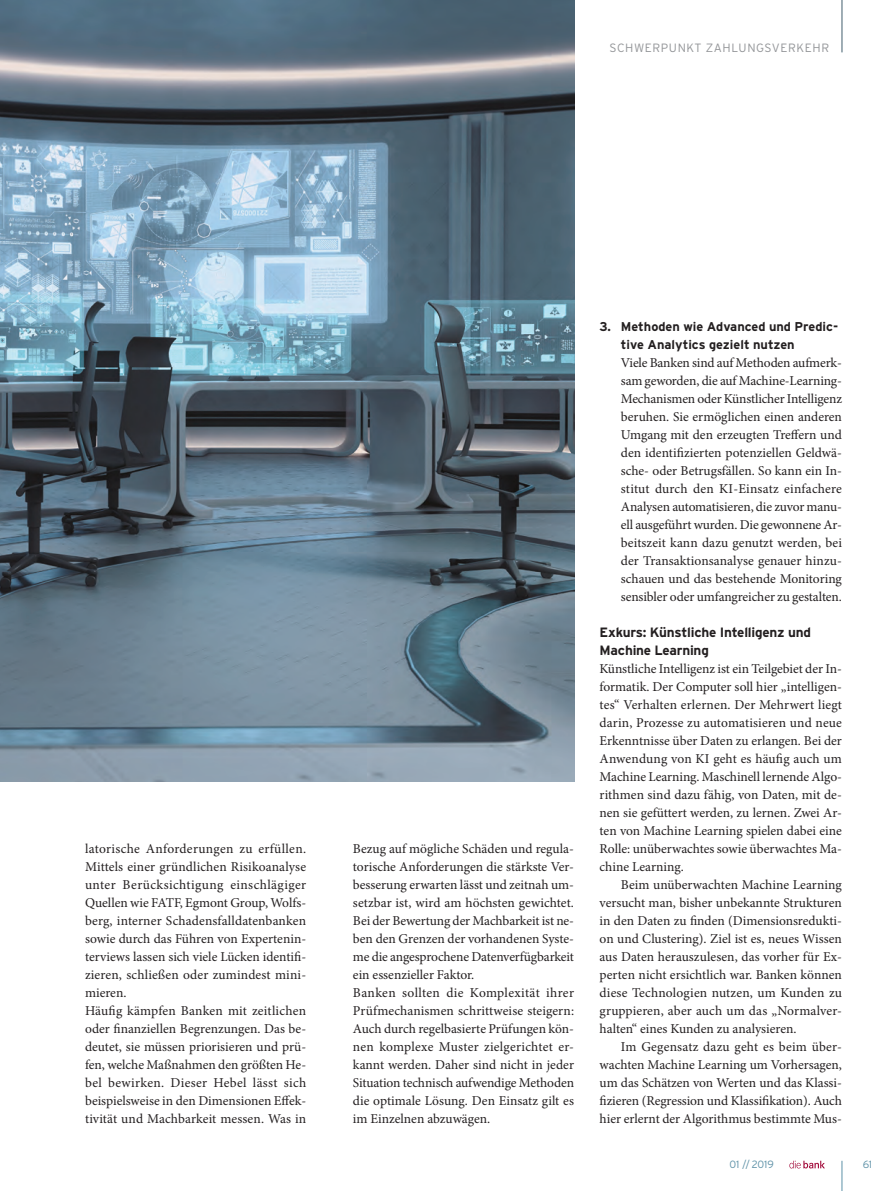
<style>
.page{position:relative;width:893px;height:1191px;background:#fff}
.page>*{position:absolute;margin:0;border:0;box-sizing:border-box;transform-origin:0 0}
.t1{font:13.5px/18px "Minion Pro";color:#231f20}
.t2{font:700 13.5px/18px "Interstate";letter-spacing:-.015em;color:#231f20}
.t3{font:700 12.75px/18px "Interstate";color:#231f20}
.t4{font:300 12px "Interstate";letter-spacing:.05em;color:#939598}
.t5{font:300 10.5px "Interstate";color:#5d91a7}
</style>
<div class="page">
<hr style="left:842px;top:1160px;width:1px;height:31px;background:#5d91a7">
<svg style="left:789px;top:1160px;width:36px;height:8px"></svg>
<img style="left:0;top:0;width:574px;height:781px">
<hr style="left:842px;top:0;width:1px;height:52px;background:#939598">
<p class="t4" style="left:609px;top:41px;width:221px">SCHWERPUNKT ZAHLUNGSVERKEHR</p>
<p class="t1" style="left:85px;top:840px;width:223px">latorische Anforderungen zu erfüllen.<br>Mittels einer gründlichen Risikoanalyse unter Berücksichtigung einschlägiger Quellen wie FATF, Egmont Group, Wolfs&shy;berg, interner Schadensfalldatenbanken sowie durch das Führen von Expertenin&shy;terviews lassen sich viele Lücken identifi&shy;zieren, schließen oder zumindest mini&shy;mieren.<br>Häufig kämpfen Banken mit zeitlichen oder finanziellen Begrenzungen. Das be&shy;deutet, sie müssen priorisieren und prü&shy;fen, welche Maßnahmen den größten He&shy;bel bewirken. Dieser Hebel lässt sich beispielsweise in den Dimensionen Effek&shy;tivität und Machbarkeit messen. Was in</p>
<p class="t1" style="left:353px;top:840px;width:223px">Bezug auf mögliche Schäden und regula&shy;torische Anforderungen die stärkste Ver&shy;besserung erwarten lässt und zeitnah um&shy;setzbar ist, wird am höchsten gewichtet.<br>Bei der Bewertung der Machbarkeit ist ne&shy;ben den Grenzen der vorhandenen Syste&shy;me die angesprochene Datenverfügbarkeit ein essenzieller Faktor.<br>Banken sollten die Komplexität ihrer Prüfmechanismen schrittweise steigern:<br>Auch durch regelbasierte Prüfungen kön&shy;nen komplexe Muster zielgerichtet er&shy;kannt werden. Daher sind nicht in jeder Situation technisch aufwendige Methoden die optimale Lösung. Den Einsatz gilt es im Einzelnen abzuwägen.</p>
<p class="t3" style="left:621px;top:317px;width:219px;text-indent:-21px">3. Methoden wie Advanced und Predic&shy;tive Analytics gezielt nutzen</p>
<p class="t1" style="left:621px;top:354px;width:223px">Viele Banken sind auf Methoden aufmerk&shy;sam geworden, die auf Machine-Learning-Mechanismen oder Künstlicher Intelligenz beruhen. Sie ermöglichen einen anderen Umgang mit den erzeugten Treffern und den identifizierten potenziellen Geldwä&shy;sche- oder Betrugsfällen. So kann ein In&shy;stitut durch den KI-Einsatz einfachere Analysen automatisieren, die zuvor manu&shy;ell ausgeführt wurden. Die gewonnene Ar&shy;beitszeit kann dazu genutzt werden, bei der Transaktionsanalyse genauer hinzu&shy;schauen und das bestehende Monitoring sensibler oder umfangreicher zu gestalten.</p>
<p class="t2" style="left:600px;top:623px;width:213px">Exkurs: Künstliche Intelligenz und<br>Machine Learning</p>
<p class="t1" style="left:600px;top:660px;width:244px;text-align:justify">Künstliche Intelligenz ist ein Teilgebiet der In&shy;formatik. Der Computer soll hier „intelligen&shy;tes“ Verhalten erlernen. Der Mehrwert liegt darin, Prozesse zu automatisieren und neue Erkenntnisse über Daten zu erlangen. Bei der Anwendung von KI geht es häufig auch um Machine Learning. Maschinell lernende Algo&shy;rithmen sind dazu fähig, von Daten, mit de&shy;nen sie gefüttert werden, zu lernen. Zwei Ar&shy;ten von Machine Learning spielen dabei eine Rolle: unüberwachtes sowie überwachtes Ma&shy;chine Learning.</p>
<p class="t1" style="left:600px;top:875px;width:244px;text-align:justify;text-indent:21px">Beim unüberwachten Machine Learning versucht man, bisher unbekannte Strukturen in den Daten zu finden (Dimensionsredukti&shy;on und Clustering). Ziel ist es, neues Wissen aus Daten herauszulesen, das vorher für Ex&shy;perten nicht ersichtlich war. Banken können diese Technologien nutzen, um Kunden zu gruppieren, aber auch um das „Normalver&shy;halten“ eines Kunden zu analysieren.</p>
<p class="t1" style="left:600px;top:1037px;width:244px;text-align:justify;text-indent:21px">Im Gegensatz dazu geht es beim über&shy;wachten Machine Learning um Vorhersagen, um das Schätzen von Werten und das Klassi&shy;fizieren (Regression und Klassifikation). Auch hier erlernt der Algorithmus bestimmte Mus-</p>
<p class="t5" style="left:729px;top:1158px;width:46px">01 // 2019</p>
<p class="t5" style="left:863px;top:1158px;width:11px">61</p>
</div>
